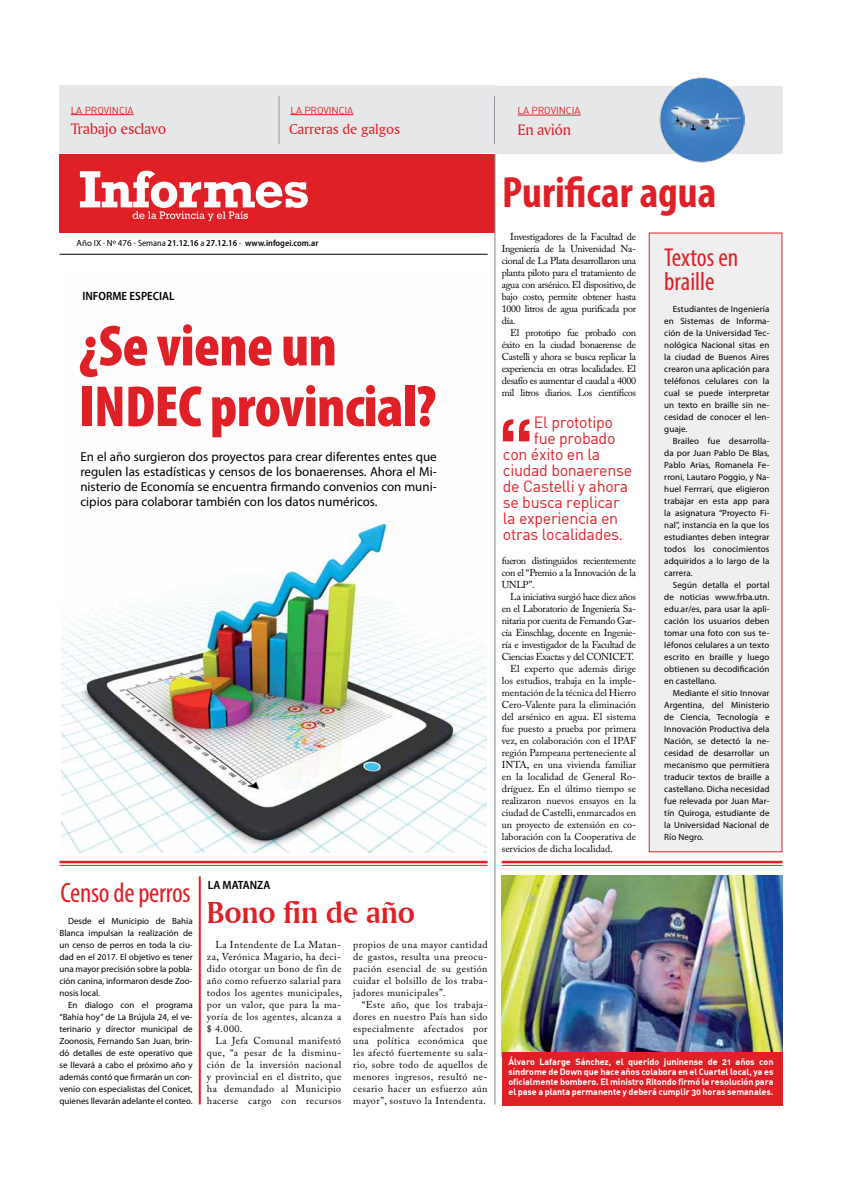
<style>
.page{position:relative;width:842px;height:1191px;background:#fff}
.page>*{position:absolute;margin:0;border:0;box-sizing:border-box;transform-origin:0 0}
.t1{font:700 64.3px "Rockwell";color:#df2027}
.t2{font:900 condensed 58.4px/60.6px "Myriad Pro";letter-spacing:-.01em;color:#df2027}
.t3{font:700 condensed 44px "Myriad Pro";color:#df2027}
.t4{font:32px "Amerigo BT Bold A";letter-spacing:-.01em;color:#df2027}
.t5{font:condensed 28px "Myriad Pro";letter-spacing:-.01em;color:#df2027}
.t6{font:condensed 26px/24px "Myriad Pro";color:#df2027}
.t7{font:16px "DIN";letter-spacing:-.02em;color:#df2027}
.t8{font:16px "Amerigo BT Roman A";letter-spacing:-.02em;color:#df2027}
.t9{font:15px "Amerigo BT Roman A";letter-spacing:-.01em;color:#df2027}
.t10{font:13px/15px "Myriad Pro";color:#000;text-align:justify}
.t11{font:600 semi-condensed 12px "Myriad Pro";color:#000}
.t12{font:10px/12px "Adobe Caslon Pro";color:#000;text-align:justify}
.t13{font:10px "Adobe Caslon Pro";letter-spacing:-.03em;color:#000}
.t14{font:10px "DIN Alternate";letter-spacing:-.01em;color:#df2027}
.t15{font:9px/12px "Myriad Pro";letter-spacing:.01em;color:#000;text-align:justify}
.t16{font:700 9px/10px "DIN Alternate";letter-spacing:-.01em;color:#fff;text-align:justify}
.t17{font:600 semi-condensed 9px "Myriad Pro";color:#000}
.s1{font-weight:400;font-stretch:normal}
.s2{font-family:"Syntax LT Std";font-weight:400;font-stretch:normal}
.s3{font-weight:400}
</style>
<div class="page">
<img style="left:502px;top:875px;width:280px;height:177px">
<img style="left:62px;top:521px;width:425px;height:331px">
<div style="left:60px;top:154px;width:435px;height:78px;background:#df2027"></div>
<svg style="left:80px;top:171px;width:228px;height:50px"></svg>
<hr style="left:60px;top:860px;width:428px;height:3px;background:#df2027">
<hr style="left:60px;top:865px;width:428px;height:1px;background:#df2027">
<div style="left:495px;top:86px;width:287px;height:68px;background:#e6e7e8"></div>
<hr style="left:518px;top:115px;width:63px;height:1px;background:#df2027">
<div style="left:649px;top:232px;width:133px;height:620px;background:#efeff0;border:1px solid #df2027"></div>
<hr style="left:502px;top:860px;width:280px;height:3px;background:#df2027">
<hr style="left:502px;top:865px;width:280px;height:1px;background:#df2027">
<hr style="left:60px;top:254px;width:428px;height:1px;background:#000">
<hr style="left:495px;top:154px;width:1px;height:950px;background:#808285">
<div style="left:60px;top:85px;width:435px;height:68px;background:#e6e7e8"></div>
<hr style="left:279px;top:96px;width:1px;height:48px;background:#939598">
<hr style="left:71px;top:114px;width:63px;height:1px;background:#df2027">
<hr style="left:290px;top:114px;width:63px;height:1px;background:#df2027">
<hr style="left:494px;top:96px;width:1px;height:48px;background:#939598">
<div style="left:502px;top:1052px;width:280px;height:53px;background:#df2027"></div>
<hr style="left:199px;top:876px;width:2px;height:228px;background:#df2027">
<img style="left:659px;top:78px;width:85px;height:84px">
<p class="t14" style="left:71px;top:104px;width:64px">LA PROVINCIA</p>
<p class="t14" style="left:290px;top:104px;width:64px">LA PROVINCIA</p>
<p class="t14" style="left:518px;top:105px;width:64px">LA PROVINCIA</p>
<h3 class="t8" style="left:71px;top:119px;width:97px">Trabajo esclavo</h3>
<h3 class="t9" style="left:289px;top:120px;width:113px">Carreras de galgos</h3>
<h3 class="t8" style="left:518px;top:119px;width:55px">En avión</h3>
<p class="t17" style="left:77px;top:238px;width:243px"><span class="s1">Año IX ∙ Nº 476</span> <span class="s2">∙</span> <span class="s3">Semana</span> 21.12.16 <span class="s3">a</span> 27.12.16 <span class="s2">∙</span> www.infogei.com.ar</p>
<p class="t11" style="left:82px;top:289px;width:94px">INFORME ESPECIAL</p>
<h2 class="t2" style="left:79px;top:314px;width:359px">¿Se viene un<br>INDEC provincial?</h2>
<p class="t10" style="left:80px;top:449px;width:358px">En el año surgieron dos proyectos para crear diferentes entes que regulen las estadísticas y censos de los bonaerenses. Ahora el Mi&shy;nisterio de Economía se encuentra firmando convenios con muni&shy;cipios para colaborar también con los datos numéricos.</p>
<h3 class="t5" style="left:61px;top:875px;width:132px">Censo de perros</h3>
<p class="t15" style="left:59px;top:915px;width:135px;text-indent:9px">Desde el Municipio de Bahía Blanca impulsan la realización de un censo de perros en toda la ciu&shy;dad en el 2017. El objetivo es tener una mayor precisión sobre la pobla&shy;ción canina, informaron desde Zoo&shy;nosis local.</p>
<p class="t15" style="left:59px;top:999px;width:135px;text-indent:9px">En dialogo con el programa “Bahía hoy” de La Brújula 24, el ve&shy;terinario y director municipal de Zoonosis, Fernando San Juan, brin&shy;dó detalles de este operativo que se llevará a cabo el próximo año y además contó que firmarán un con&shy;venio con especialistas del Conicet, quienes llevarán adelante el conteo.</p>
<p class="t11" style="left:208px;top:878px;width:64px">LA MATANZA</p>
<h3 class="t4" style="left:207px;top:892px;width:210px">Bono fin de año</h3>
<p class="t12" style="left:207px;top:939px;width:137px;text-indent:8px">La Intendente de La Matan&shy;za, Verónica Magario, ha deci&shy;dido otorgar un bono de fin de año como refuerzo salarial para todos los agentes municipales, por un valor, que para la ma&shy;yoría de los agentes, alcanza a $ 4.000.</p>
<p class="t12" style="left:207px;top:1035px;width:136px;text-indent:8px">La Jefa Comunal manifestó que, “a pesar de la disminu&shy;ción de la inversión nacional y provincial en el distrito, que ha demandado al Municipio hacerse cargo con recursos</p>
<p class="t12" style="left:353px;top:939px;width:136px">propios de una mayor cantidad de gastos, resulta una preocu&shy;pación esencial de su gestión cuidar el bolsillo de los traba&shy;jadores municipales”.</p>
<p class="t12" style="left:353px;top:999px;width:136px;text-indent:8px">“Este año, que los trabaja&shy;dores en nuestro País han sido especialmente afectados por una política económica que les afectó fuertemente su sala&shy;rio, sobre todo de aquellos de menores ingresos, resultó ne&shy;cesario hacer un esfuerzo aún mayor”, sostuvo la Intendenta.</p>
<h3 class="t3" style="left:502px;top:164px;width:216px">Purificar agua</h3>
<p class="t12" style="left:502px;top:231px;width:136px;text-indent:8px">Investigadores de la Facultad de Ingeniería de la Universidad Na&shy;cional de La Plata desarrollaron una planta piloto para el tratamiento de agua con arsénico. El dispositivo, de bajo costo, permite obtener hasta 1000 litros de agua purificada por día.</p>
<p class="t12" style="left:502px;top:327px;width:136px;text-indent:8px">El prototipo fue probado con éxito en la ciudad bonaerense de Castelli y ahora se busca replicar la experiencia en otras localidades. El desafío es aumentar el caudal a 4000 mil litros diarios. Los científicos</p>
<h3 class="t6" style="left:664px;top:245px;width:76px">Textos en braille</h3>
<p class="t15" style="left:664px;top:303px;width:107px;text-indent:9px">Estudiantes de Ingeniería en Sistemas de Informa&shy;ción de la Universidad Tec&shy;nológica Nacional sitas en la ciudad de Buenos Aires crearon una aplicación para teléfonos celulares con la cual se puede interpretar un texto en braille sin ne&shy;cesidad de conocer el len&shy;guaje.</p>
<p class="t15" style="left:664px;top:435px;width:107px;text-indent:9px">Braileo fue desarrolla&shy;da por Juan Pablo De Blas, Pablo Arias, Romanela Fe&shy;rroni, Lautaro Poggio, y Na&shy;huel Ferrrari, que eligieron trabajar en esta app para la asignatura “Proyecto Fi&shy;nal”, instancia en la que los estudiantes deben integrar todos los conocimientos adquiridos a lo largo de la carrera.</p>
<p class="t15" style="left:664px;top:579px;width:107px;text-indent:9px">Según detalla el portal de noticias www.frba.utn. edu.ar/es, para usar la apli&shy;cación los usuarios deben tomar una foto con sus te&shy;léfonos celulares a un texto escrito en braille y luego obtienen su decodificación en castellano.</p>
<p class="t15" style="left:664px;top:687px;width:107px;text-indent:9px">Mediante el sitio Innovar Argentina, del Ministerio de Ciencia, Tecnología e Innovación Productiva dela Nación, se detectó la ne&shy;cesidad de desarrollar un mecanismo que permitiera traducir textos de braille a castellano. Dicha necesidad fue relevada por Juan Mar&shy;tín Quiroga, estudiante de la Universidad Nacional de Río Negro.</p>
<h1 class="t1" style="left:497px;top:402px;width:40px">“</h1>
<h3 class="t7" style="left:534px;top:412px;width:81px">El prototipo</h3>
<h3 class="t7" style="left:534px;top:428px;width:83px">fue probado</h3>
<h3 class="t7" style="left:503px;top:444px;width:99px">con éxito en la</h3>
<h3 class="t7" style="left:503px;top:460px;width:131px">ciudad bonaerense</h3>
<h3 class="t7" style="left:503px;top:476px;width:127px">de Castelli y ahora</h3>
<h3 class="t7" style="left:503px;top:492px;width:118px">se busca replicar</h3>
<h3 class="t7" style="left:503px;top:508px;width:117px">la experiencia en</h3>
<h3 class="t7" style="left:503px;top:524px;width:122px">otras localidades.</h3>
<p class="t12" style="left:502px;top:555px;width:136px">fueron distinguidos recientemente con el “Premio a la Innovación de la UNLP”.</p>
<p class="t13" style="left:510px;top:591px;width:127px">La iniciativa surgió hace diez años</p>
<p class="t13" style="left:502px;top:603px;width:136px">en el Laboratorio de Ingeniería Sa-</p>
<p class="t13" style="left:502px;top:615px;width:136px">nitaria por cuenta de Fernando Gar-</p>
<p class="t13" style="left:502px;top:627px;width:136px">cía Einschlag, docente en Ingenie-</p>
<p class="t13" style="left:502px;top:639px;width:136px">ría e investigador de la Facultad de</p>
<p class="t13" style="left:502px;top:651px;width:134px">Ciencias Exactas y del CONICET.</p>
<p class="t12" style="left:510px;top:663px;width:127px">El experto que además dirige</p>
<p class="t12" style="left:502px;top:675px;width:136px">los estudios, trabaja en la imple-</p>
<p class="t12" style="left:502px;top:687px;width:136px">mentación de la técnica del Hierro</p>
<p class="t12" style="left:502px;top:699px;width:136px">Cero-Valente para la eliminación</p>
<p class="t12" style="left:502px;top:711px;width:136px">del arsénico en agua. El sistema</p>
<p class="t12" style="left:502px;top:723px;width:136px">fue puesto a prueba por primera</p>
<p class="t12" style="left:502px;top:735px;width:136px">vez, en colaboración con el IPAF</p>
<p class="t12" style="left:502px;top:747px;width:136px">región Pampeana perteneciente al</p>
<p class="t12" style="left:502px;top:759px;width:136px">INTA, en una vivienda familiar</p>
<p class="t12" style="left:502px;top:771px;width:136px">en la localidad de General Ro-</p>
<p class="t12" style="left:502px;top:783px;width:136px">dríguez. En el último tiempo se</p>
<p class="t12" style="left:502px;top:795px;width:136px">realizaron nuevos ensayos en la</p>
<p class="t12" style="left:502px;top:807px;width:136px">ciudad de Castelli, enmarcados en</p>
<p class="t12" style="left:502px;top:819px;width:136px">un proyecto de extensión en co-</p>
<p class="t12" style="left:502px;top:831px;width:136px">laboración con la Cooperativa de</p>
<p class="t12" style="left:502px;top:843px;width:113px">servicios de dicha localidad.</p>
<p class="t16" style="left:508px;top:1056px;width:267px">Álvaro Lafarge Sánchez, el querido juninense de 21 años con síndrome de Down que hace años colabora en el Cuartel local, ya es oficialmente bombero. El ministro Ritondo firmó la resolución para el pase a planta permanente y deberá cumplir 30 horas semanales.</p>
</div>
